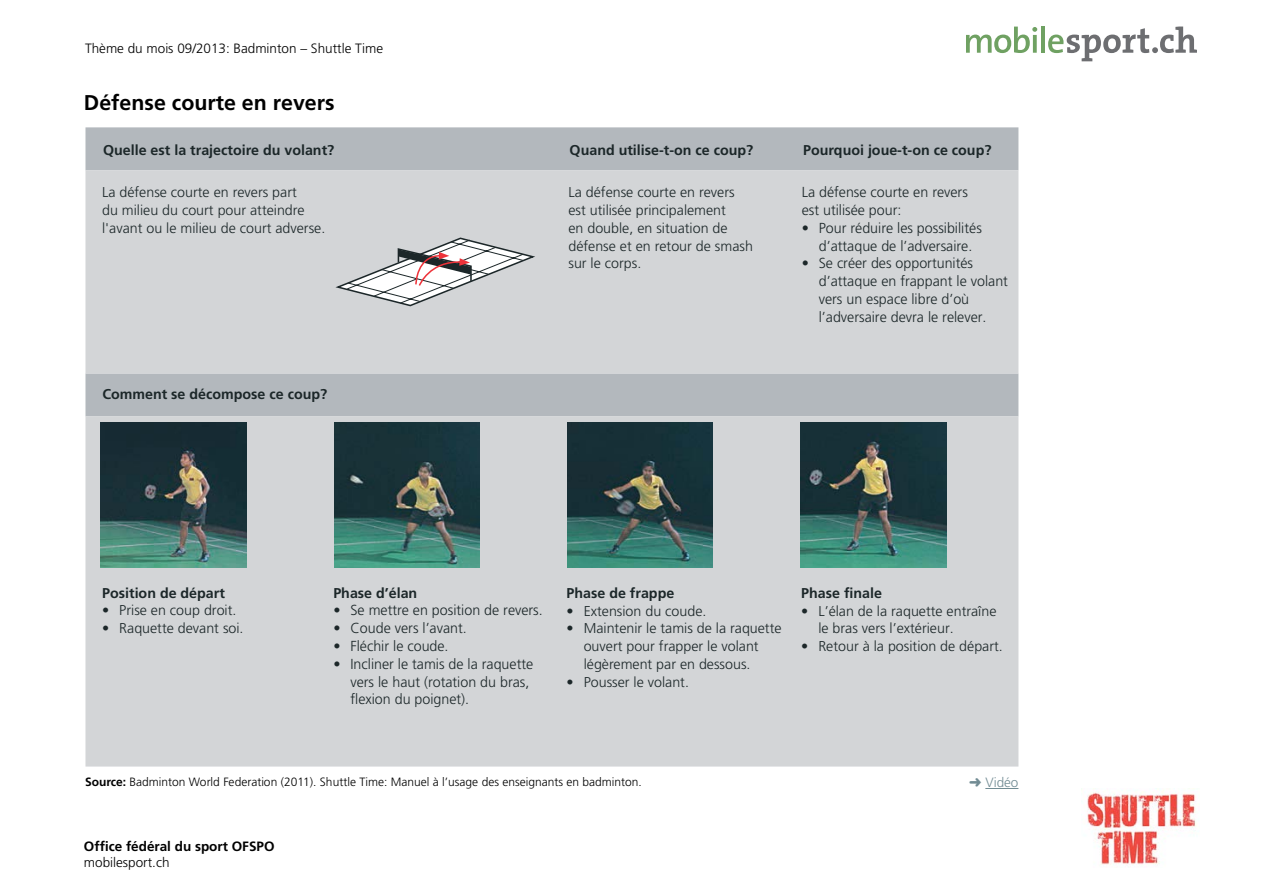
<style>
.page{position:relative;width:1263px;height:893px;background:#fff}
.page>*{position:absolute;margin:0;border:0;box-sizing:border-box;transform-origin:0 0}
.t1{font:700 21.3px "Frutiger LT";color:#000}
.t2{font:300 14.55px/17.7px "Frutiger LT";color:#1c2729}
.t3{font:300 14.25px/17.7px "Frutiger LT";color:#1c2729}
.t4{font:700 14.25px "Frutiger LT";color:#1c2729}
.t5{font:300 13.5px "Frutiger LT";color:#000}
.t6{font:700 13.5px "Frutiger LT";color:#000}
.t7{font:300 13.5px "Frutiger LT";color:#728c94}
.t8{font:300 12px "Frutiger LT";color:#000}
.s1{font-size:14.25px}
.s2{font-weight:700}
</style>
<div class="page">
<svg style="left:966px;top:27px;width:71px;height:26px"></svg>
<hr style="left:1041px;top:27px;width:4px;height:26px;background:#6fa162">
<svg style="left:1048px;top:27px;width:149px;height:34px"></svg>
<img style="left:1087px;top:790px;width:110px;height:75px">
<hr style="left:985px;top:788px;width:33px;height:1px;background:#728c94">
<div style="left:85px;top:127px;width:933px;height:43px;background:#b3b8bd"></div>
<svg style="left:85px;top:170px;width:933px;height:596px;background:#cfd2d4"></svg>
<svg style="left:336px;top:237px;width:202px;height:70px"></svg>
<img style="left:101px;top:422px;width:145px;height:145px">
<img style="left:335px;top:422px;width:144px;height:145px">
<img style="left:567px;top:422px;width:146px;height:145px">
<img style="left:801px;top:422px;width:145px;height:145px">
<p class="t5" style="left:85px;top:40px;width:300px">Thème du mois 09/2013: Badminton – Shuttle Time</p>
<h1 class="t1" style="left:84px;top:90px;width:252px">Défense courte en revers</h1>
<p class="t4" style="left:103px;top:142px;width:233px">Quelle est la trajectoire du volant?</p>
<p class="t4" style="left:570px;top:142px;width:185px">Quand utilise-t-on ce coup?</p>
<p class="t4" style="left:803px;top:142px;width:190px">Pourquoi joue-t-on ce coup?</p>
<p class="t3" style="left:102px;top:184px;width:225px">La défense courte en revers part<br>du milieu du court pour atteindre l'avant ou le milieu de court adverse.</p>
<p class="t3" style="left:568px;top:184px;width:186px">La défense courte en revers est utilisée principalement<br>en double, en situation de défense et en retour de smash sur le corps.</p>
<p class="t2" style="left:802px;top:184px;width:168px">La défense courte en revers est utilisée pour:</p>
<p class="t2" style="left:802px;top:219px;width:182px;text-align:center">• Pour réduire les possibilités d’attaque de l’adversaire.</p>
<p class="t2" style="left:819px;top:255px;width:191px;text-indent:-17px">• Se créer des opportunités d’attaque en frappant le volant vers un espace libre d’où l’adversaire devra le relever.</p>
<p class="t4" style="left:102px;top:386px;width:226px">Comment se décompose ce coup?</p>
<p class="t4" style="left:102px;top:584px;width:124px">Position de départ</p>
<p class="t3" style="left:102px;top:602px;width:136px">• Prise en coup droit.</p>
<p class="t3" style="left:102px;top:620px;width:143px">• Raquette devant soi.</p>
<p class="t4" style="left:333px;top:584px;width:85px">Phase d’élan</p>
<p class="t2" style="left:333px;top:602px;width:211px"><span class="s1">•</span> Se mettre en position de revers.</p>
<p class="t2" style="left:333px;top:619px;width:135px">• Coude vers l’avant.</p>
<p class="t2" style="left:333px;top:637px;width:117px">• Fléchir le coude.</p>
<p class="t2" style="left:350px;top:655px;width:184px;text-indent:-17px">• Incliner le tamis de la raquette vers le haut (rotation du bras, flexion du poignet).</p>
<p class="t4" style="left:567px;top:584px;width:109px">Phase de frappe</p>
<p class="t3" style="left:567px;top:602px;width:141px">• Extension du coude.</p>
<p class="t3" style="left:584px;top:620px;width:199px;text-indent:-17px">• Maintenir le tamis de la raquette ouvert pour frapper le volant légèrement par en dessous.</p>
<p class="t3" style="left:567px;top:673px;width:124px">• Pousser le volant.</p>
<p class="t4" style="left:801px;top:584px;width:82px">Phase finale</p>
<p class="t3" style="left:818px;top:602px;width:180px;text-indent:-17px">• L’élan de la raquette entraîne le bras vers l’extérieur.</p>
<p class="t3" style="left:801px;top:638px;width:203px">• Retour à la position de départ.</p>
<p class="t8" style="left:85px;top:775px;width:558px"><span class="s2">Source:</span> Badminton World Federation (2011). Shuttle Time: Manuel à l’usage des enseignants en badminton.</p>
<p class="t6" style="left:84px;top:839px;width:192px">Office fédéral du sport OFSPO</p>
<p class="t5" style="left:84px;top:855px;width:87px">mobilesport.ch</p>
<p class="t7" style="left:969px;top:775px;width:51px">➜ Vidéo</p>
</div>
